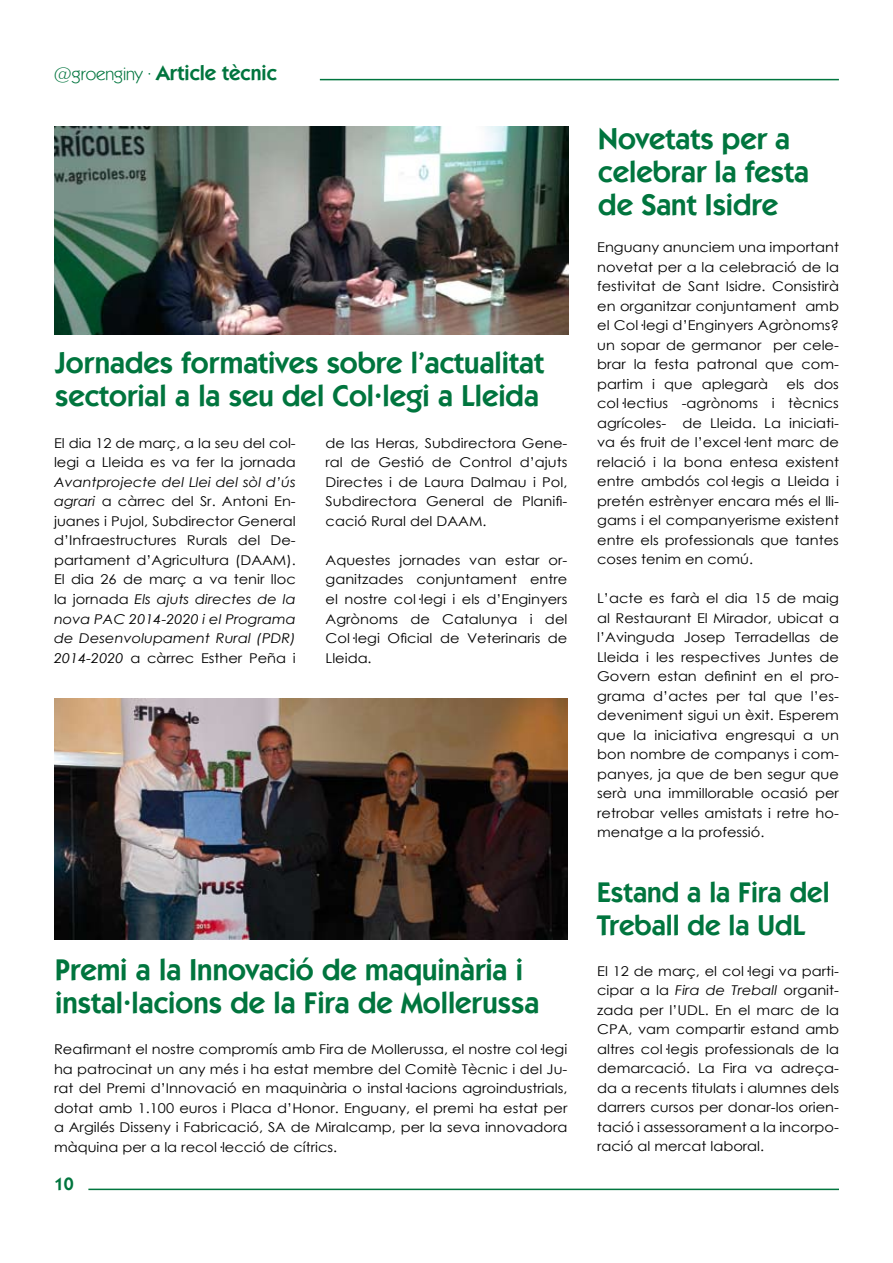
<style>
.page{position:relative;width:893px;height:1263px;background:#fff}
.page>*{position:absolute;margin:0;border:0;box-sizing:border-box;transform-origin:0 0}
.t1{font:600 30px/33px "Kabel IT Cby BT";color:#00753e}
.t2{font:600 28.5px/33px "Kabel IT Cby BT";color:#00753e}
.t3{font:600 21px "Kabel IT Cby BT";color:#00753e}
.t4{font:600 18px "Kabel IT Cby BT";color:#00753e}
.t5{font:13.5px/19.5px "Century Gothic";color:#000;text-align:justify;scale:1.08 1}
.s1{font-weight:400;font-size:18px}
.s2{font-style:italic}
</style>
<div class="page">
<hr style="left:88px;top:1188px;width:751px;height:2px;background:#00753e">
<hr style="left:320px;top:79px;width:519px;height:1px;background:#00753e">
<img style="left:54px;top:126px;width:514px;height:208px">
<img style="left:54px;top:699px;width:514px;height:241px">
<h3 class="t3" style="left:54px;top:59px;width:224px"><span class="s1">@groenginy ·</span> Article tècnic</h3>
<h1 class="t1" style="left:55px;top:346px;width:490px">Jornades formatives sobre l’actualitat sectorial a la seu del Col·legi a Lleida</h1>
<p class="t5" style="left:54px;top:433px;width:225px">El dia 12 de març, a la seu del col· legi a Lleida es va fer la jornada</p>
<p class="t5" style="left:54px;top:472px;width:225px"><span class="s2">Avantprojecte del Llei del sòl d’ús agrari</span> a càrrec del Sr. Antoni En&shy;juanes i Pujol, Subdirector General d’Infraestructures Rurals del De&shy;partament d’Agricultura (DAAM).<br>El dia 26 de març a va tenir lloc la jornada <span class="s2">Els ajuts directes de la nova PAC 2014-2020 i el Programa de Desenvolupament Rural (PDR)<br>2014-2020</span> a càrrec Esther Peña i</p>
<p class="t5" style="left:326px;top:433px;width:225px">de las Heras, Subdirectora Gene&shy;ral de Gestió de Control d’ajuts Directes i de Laura Dalmau i Pol, Subdirectora General de Planifi&shy;cació Rural del DAAM.</p>
<p class="t5" style="left:326px;top:550px;width:225px">Aquestes jornades van estar or&shy;ganitzades conjuntament entre el nostre col·legi i els d’Enginyers Agrònoms de Catalunya i del Col·legi Oficial de Veterinaris de Lleida.</p>
<h1 class="t1" style="left:55px;top:952px;width:486px">Premi a la Innovació de maquinària i instal·lacions de la Fira de Mollerussa</h1>
<p class="t5" style="left:54px;top:1039px;width:477px">Reafirmant el nostre compromís amb Fira de Mollerussa, el nostre col·legi ha patrocinat un any més i ha estat membre del Comitè Tècnic i del Ju&shy;rat del Premi d’Innovació en maquinària o instal·lacions agroindustrials, dotat amb 1.100 euros i Placa d’Honor. Enguany, el premi ha estat per a Argilés Disseny i Fabricació, SA de Miralcamp, per la seva innovadora màquina per a la recol·lecció de cítrics.</p>
<h3 class="t4" style="left:54px;top:1173px;width:21px">10</h3>
<h1 class="t1" style="left:598px;top:122px;width:212px">Novetats per a celebrar la festa de Sant Isidre</h1>
<p class="t5" style="left:597px;top:237px;width:225px">Enguany anunciem una important novetat per a la celebració de la festivitat de Sant Isidre. Consistirà en organitzar conjuntament amb el Col·legi d’Enginyers Agrònoms? un sopar de germanor per cele&shy;brar la festa patronal que com&shy;partim i que aplegarà</p>
<p class="t5" style="left:597px;top:374px;width:225px;text-indent:189px">els dos col·lectius -agrònoms i tècnics agrícoles- de Lleida. La iniciati&shy;va és fruit de l’excel·lent marc de relació i la bona entesa existent entre ambdós col·legis a Lleida i pretén estrènyer encara més el lli&shy;gams i el companyerisme existent entre els professionals que tantes coses tenim en comú.</p>
<p class="t5" style="left:597px;top:588px;width:225px">L’acte es farà el dia 15 de maig al Restaurant El Mirador, ubicat a l’Avinguda Josep Terradellas de Lleida i les respectives Juntes de Govern estan definint en el pro&shy;grama d’actes per tal que l’es&shy;deveniment sigui un èxit. Esperem que la iniciativa engresqui a un bon nombre de companys i com&shy;panyes, ja que de ben segur que serà una immillorable ocasió per retrobar velles amistats i retre ho&shy;menatge a la professió.</p>
<h2 class="t2" style="left:597px;top:875px;width:234px">Estand a la Fira del<br>Treball de la UdL</h2>
<p class="t5" style="left:597px;top:961px;width:225px">El 12 de març, el col·legi va parti&shy;cipar a la <span class="s2">Fira de Treball</span> organit&shy;zada per l’UDL. En el marc de la CPA, vam compartir estand amb altres col·legis professionals de la demarcació. La Fira va adreça&shy;da a recents titulats i alumnes dels darrers cursos per donar-los orien&shy;tació i assessorament a la incorpo&shy;ració al mercat laboral.</p>
</div>
